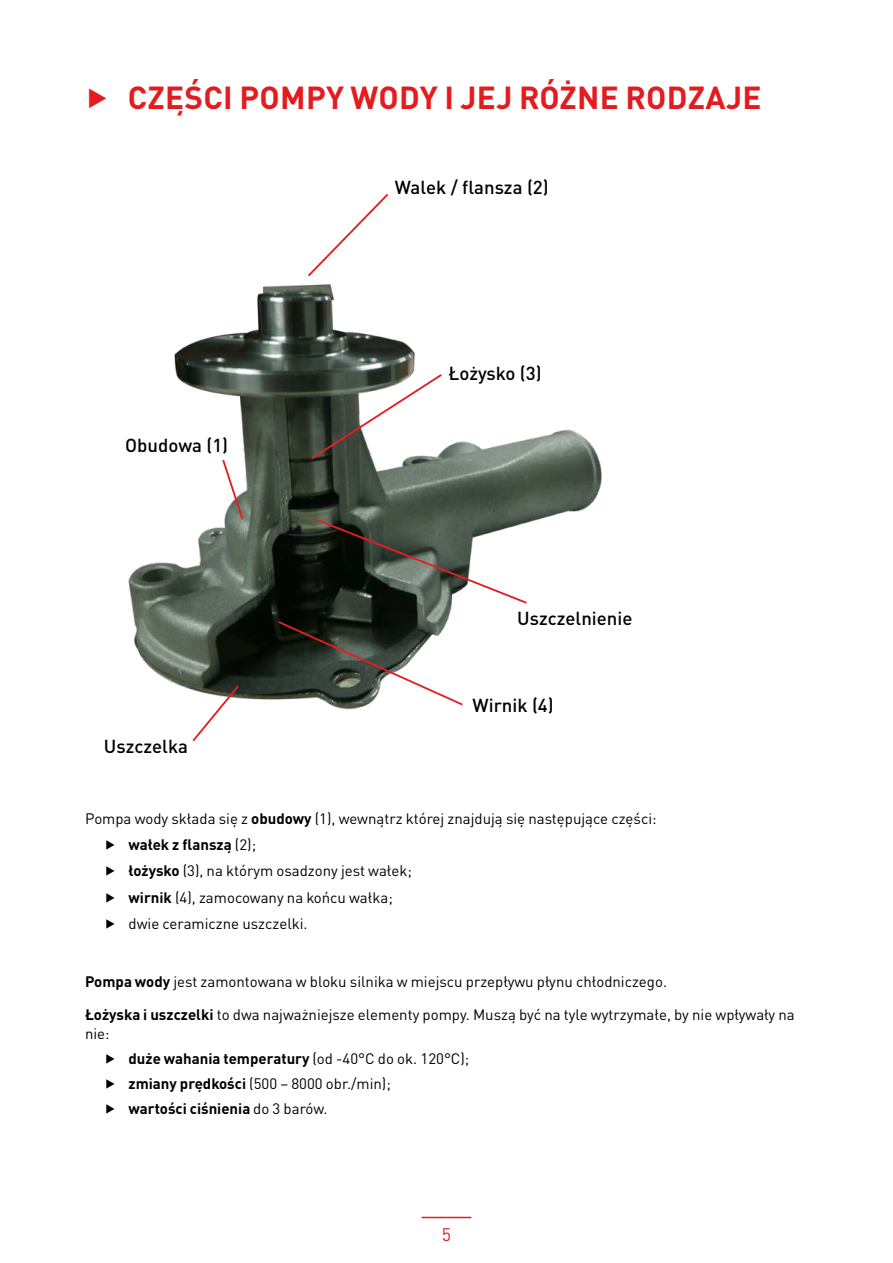
<style>
.page{position:relative;width:893px;height:1263px;background:#fff}
.page>*{position:absolute;margin:0;border:0;box-sizing:border-box;transform-origin:0 0}
.t1{font:700 31.5px "TVH Pro";letter-spacing:.01em;color:#e41b1f}
.t2{font:500 18.6px "TVH Pro";color:#000}
.t3{font:18px "TVH Pro";color:#e41b1f}
.t4{font:15px/26.2px "TVH Pro";color:#000}
.t5{font:700 15px/24.8px "TVH Pro";color:#000}
.s1{font-weight:700}
.s2{font-weight:400}
</style>
<div class="page">
<hr style="left:422px;top:1217px;width:49px;height:1px;background:#e41b1f">
<img style="left:128px;top:284px;width:474px;height:426px">
<svg style="left:308px;top:194px;width:81px;height:83px"></svg>
<svg style="left:309px;top:372px;width:135px;height:89px"></svg>
<svg style="left:221px;top:458px;width:24px;height:64px"></svg>
<svg style="left:191px;top:683px;width:50px;height:59px"></svg>
<svg style="left:276px;top:619px;width:189px;height:88px"></svg>
<svg style="left:315px;top:518px;width:214px;height:87px"></svg>
<h1 class="t1" style="left:85px;top:71px;width:678px">▶ CZĘŚCI POMPY WODY I JEJ RÓŻNE RODZAJE</h1>
<p class="t2" style="left:395px;top:172px;width:155px">Walek / flansza (2)</p>
<p class="t2" style="left:125px;top:430px;width:104px">Obudowa (1)</p>
<p class="t2" style="left:104px;top:731px;width:86px">Uszczelka</p>
<p class="t2" style="left:448px;top:358px;width:95px">Łożysko (3)</p>
<p class="t2" style="left:517px;top:603px;width:117px">Uszczelnienie</p>
<p class="t2" style="left:473px;top:690px;width:83px">Wirnik (4)</p>
<p class="t4" style="left:105px;top:804px;width:554px;text-indent:-20px">Pompa wody składa się z <span class="s1">obudowy</span> (1), wewnątrz której znajdują się następujące części: ▶ <span class="s1">wałek z flanszą</span> (2);<br>▶ <span class="s1">łożysko</span> (3), na którym osadzony jest wałek;<br>▶ <span class="s1">wirnik</span> (4), zamocowany na końcu wałka;<br>▶ dwie ceramiczne uszczelki.</p>
<p class="t4" style="left:85px;top:964px;width:711px;line-height:32.2px"><span class="s1">Pompa wody</span> jest zamontowana w bloku silnika w miejscu przepływu płynu chłodniczego.<br><span class="s1">Łożyska i uszczelki</span> to dwa najważniejsze elementy pompy. Muszą być na tyle wytrzymałe, by nie wpływały na</p>
<p class="t5" style="left:105px;top:1020px;width:366px;text-indent:-20px"><span class="s2">nie:<br></span>▶ duże wahania temperatury <span class="s2">(od -40°C do ok. 120°C); </span>▶ zmiany prędkości <span class="s2">(500 – 8000 obr./min);<br></span>▶ wartości ciśnienia <span class="s2">do 3 barów.</span></p>
<p class="t3" style="left:442px;top:1221px;width:11px">5</p>
</div>
